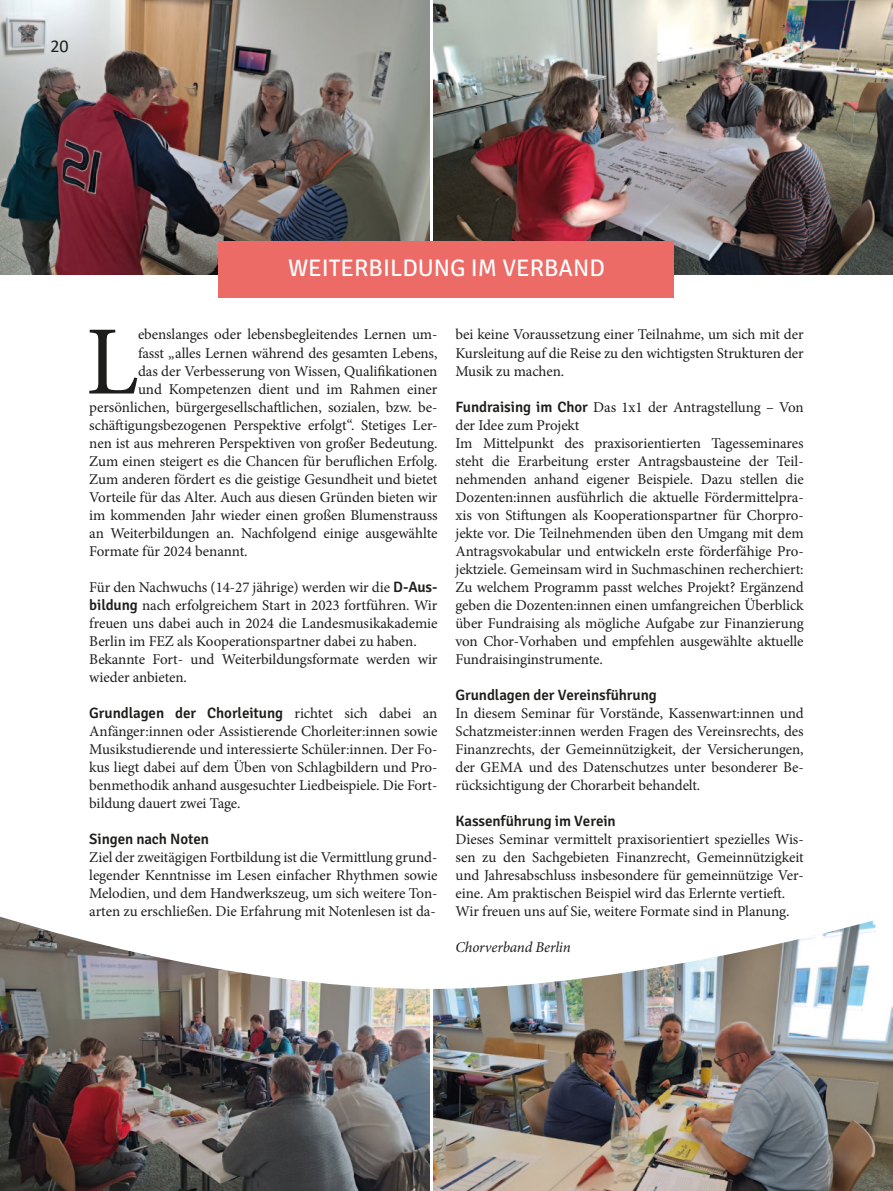
<style>
.page{position:relative;width:893px;height:1191px;background:#fff}
.page>*{position:absolute;margin:0;border:0;box-sizing:border-box;transform-origin:0 0}
.t1{font:98.1px "Minion Pro";color:#1d1d1b}
.t2{font:24px "Signika Negative";color:#fff}
.t3{font:18px "Calibri";color:#1d1d1b}
.t4{font:15px/18px "Minion Pro";letter-spacing:-.005em;color:#1d1d1b;text-align:justify}
.t5{font:600 15px "Signika Negative";letter-spacing:-.005em;color:#1d1d1b}
.t6{font:italic 15px "Minion Pro";letter-spacing:-.01em;color:#1d1d1b}
.s1{font-family:"Signika Negative";font-weight:600}
</style>
<div class="page">
<img style="left:0;top:0;width:429px;height:274px">
<img style="left:434px;top:0;width:459px;height:274px">
<img style="left:0;top:989px;width:429px;height:202px">
<img style="left:434px;top:989px;width:459px;height:202px">
<div style="left:219px;top:241px;width:455px;height:57px;background:#ed6b66"></div>
<svg style="left:0;top:916px;width:876px;height:73px"></svg>
<p class="t3" style="left:50px;top:33px;width:20px">20</p>
<p class="t2" style="left:288px;top:254px;width:318px">WEITERBILDUNG IM VERBAND</p>
<p class="t1" style="left:86px;top:296px;width:54px">L</p>
<p class="t4" style="left:138px;top:326px;width:301px">ebenslanges oder lebensbegleitendes Lernen um-</p>
<p class="t4" style="left:138px;top:344px;width:301px">fasst „alles Lernen während des gesamten Lebens,</p>
<p class="t4" style="left:138px;top:362px;width:301px">das der Verbesserung von Wissen, Qualifikationen</p>
<p class="t4" style="left:138px;top:380px;width:301px">und Kompetenzen dient und im Rahmen einer</p>
<p class="t4" style="left:89px;top:398px;width:350px">persönlichen, bürgergesellschaftlichen, sozialen, bzw. be-</p>
<p class="t4" style="left:89px;top:416px;width:350px">schäftigungsbezogenen Perspektive erfolgt“. Stetiges Ler-</p>
<p class="t4" style="left:89px;top:434px;width:350px">nen ist aus mehreren Perspektiven von großer Bedeutung.</p>
<p class="t4" style="left:89px;top:452px;width:350px">Zum einen steigert es die Chancen für beruflichen Erfolg.</p>
<p class="t4" style="left:89px;top:470px;width:350px">Zum anderen fördert es die geistige Gesundheit und bietet</p>
<p class="t4" style="left:89px;top:488px;width:350px">Vorteile für das Alter. Auch aus diesen Gründen bieten wir</p>
<p class="t4" style="left:89px;top:506px;width:350px">im kommenden Jahr wieder einen großen Blumenstrauss</p>
<p class="t4" style="left:89px;top:524px;width:350px">an Weiterbildungen an. Nachfolgend einige ausgewählte</p>
<p class="t4" style="left:89px;top:542px;width:160px">Formate für 2024 benannt.</p>
<p class="t4" style="left:89px;top:578px;width:350px">Für den Nachwuchs (14-27 jährige) werden wir die <span class="s1">D-Aus&shy;bildung</span> nach erfolgreichem Start in 2023 fortführen. Wir freuen uns dabei auch in 2024 die Landesmusikakademie Berlin im FEZ als Kooperationspartner dabei zu haben.</p>
<p class="t4" style="left:89px;top:650px;width:350px">Bekannte Fort- und Weiterbildungsformate werden wir wieder anbieten.</p>
<p class="t4" style="left:89px;top:704px;width:350px"><span class="s1">Grundlagen der Chorleitung</span> richtet sich dabei an Anfänger:innen oder Assistierende Chorleiter:innen sowie Musikstudierende und interessierte Schüler:innen. Der Fo&shy;kus liegt dabei auf dem Üben von Schlagbildern und Pro&shy;benmethodik anhand ausgesuchter Liedbeispiele. Die Fort&shy;bildung dauert zwei Tage.</p>
<p class="t5" style="left:89px;top:830px;width:121px">Singen nach Noten</p>
<p class="t4" style="left:89px;top:848px;width:350px">Ziel der zweitägigen Fortbildung ist die Vermittlung grund&shy;legender Kenntnisse im Lesen einfacher Rhythmen sowie Melodien, und dem Handwerkszeug, um sich weitere Ton&shy;arten zu erschließen. Die Erfahrung mit Notenlesen ist da-</p>
<p class="t4" style="left:455px;top:326px;width:350px">bei keine Voraussetzung einer Teilnahme, um sich mit der Kursleitung auf die Reise zu den wichtigsten Strukturen der Musik zu machen.</p>
<p class="t4" style="left:455px;top:398px;width:350px"><span class="s1">Fundraising im Chor</span> Das 1x1 der Antragstellung – Von der Idee zum Projekt</p>
<p class="t4" style="left:455px;top:434px;width:350px">Im Mittelpunkt des praxisorientierten Tagesseminares steht die Erarbeitung erster Antragsbausteine der Teil&shy;nehmenden anhand eigener Beispiele. Dazu stellen die Dozenten:innen ausführlich die aktuelle Fördermittelpra&shy;xis von Stiftungen als Kooperationspartner für Chorpro&shy;jekte vor. Die Teilnehmenden üben den Umgang mit dem Antragsvokabular und entwickeln erste förderfähige Pro&shy;jektziele. Gemeinsam wird in Suchmaschinen recherchiert:<br>Zu welchem Programm passt welches Projekt? Ergänzend geben die Dozenten:innen einen umfangreichen Überblick über Fundraising als mögliche Aufgabe zur Finanzierung von Chor-Vorhaben und empfehlen ausgewählte aktuelle Fundraisinginstrumente.</p>
<p class="t5" style="left:455px;top:686px;width:203px">Grundlagen der Vereinsführung</p>
<p class="t4" style="left:455px;top:704px;width:350px">In diesem Seminar für Vorstände, Kassenwart:innen und Schatzmeister:innen werden Fragen des Vereinsrechts, des Finanzrechts, der Gemeinnützigkeit, der Versicherungen, der GEMA und des Datenschutzes unter besonderer Be&shy;rücksichtigung der Chorarbeit behandelt.</p>
<p class="t5" style="left:455px;top:812px;width:162px">Kassenführung im Verein</p>
<p class="t4" style="left:455px;top:830px;width:350px">Dieses Seminar vermittelt praxisorientiert spezielles Wis&shy;sen zu den Sachgebieten Finanzrecht, Gemeinnützigkeit und Jahresabschluss insbesondere für gemeinnützige Ver&shy;eine. Am praktischen Beispiel wird das Erlernte vertieft.</p>
<p class="t4" style="left:455px;top:902px;width:336px">Wir freuen uns auf Sie, weitere Formate sind in Planung.</p>
<p class="t6" style="left:455px;top:936px;width:117px">Chorverband Berlin</p>
</div>
